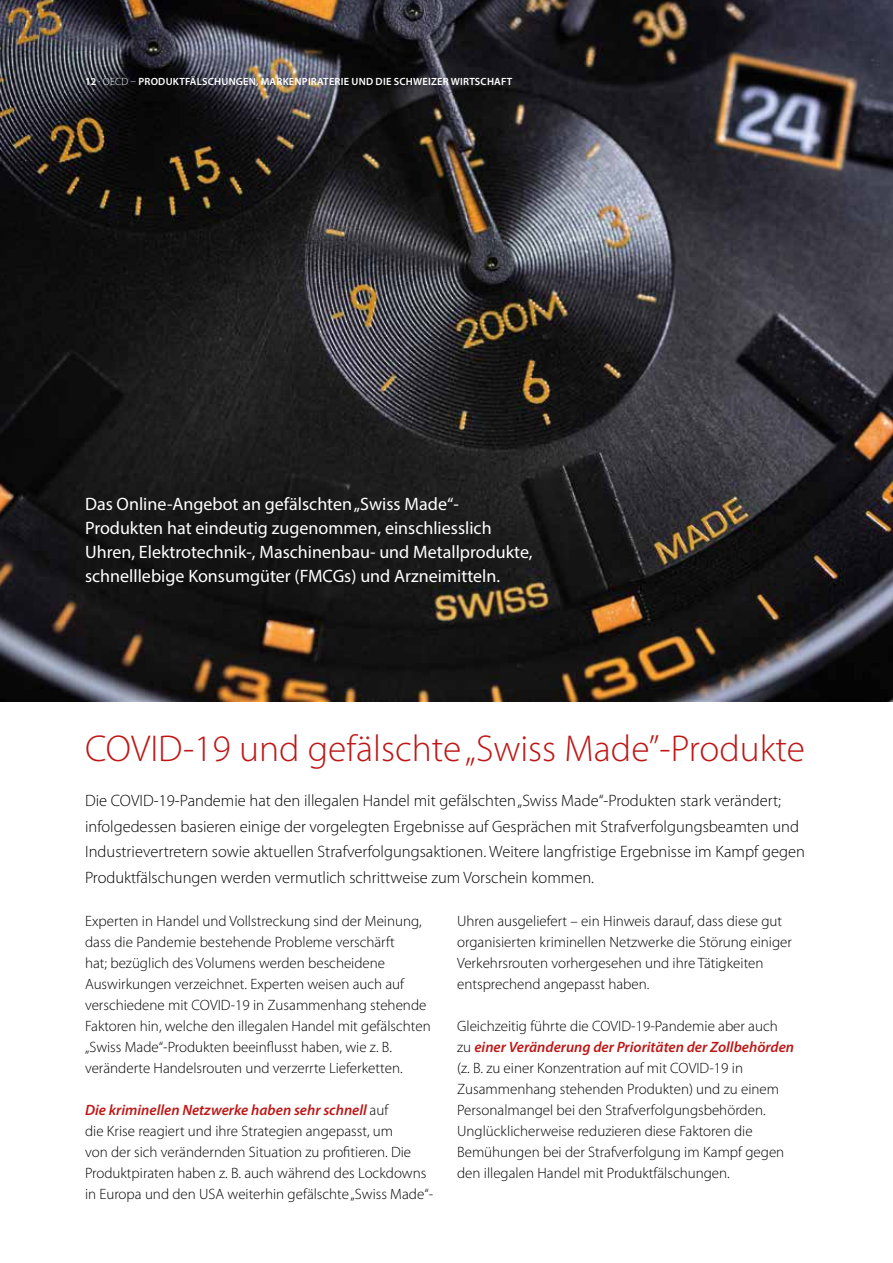
<style>
.page{position:relative;width:893px;height:1263px;background:#fff}
.page>*{position:absolute;margin:0;border:0;box-sizing:border-box;transform-origin:0 0}
.t1{font:300 37.5px "Myriad Pro";color:#be1716}
.t2{font:18px/24px "Myriad Pro";color:#fff}
.t3{font:300 16.5px/25.5px "Myriad Pro";color:#000}
.t4{font:300 15px/21px "Myriad Pro";color:#000}
.t5{font:600 10.5px "Myriad Pro";letter-spacing:.02em;color:#fff}
.s1{font-weight:300}
.s2{font-weight:600;font-style:italic;color:#be1716}
</style>
<div class="page">
<img style="left:0;top:0;width:893px;height:702px">
<p class="t5" style="left:85px;top:75px;width:429px">12 <sup>.</sup> <span class="s1">OECD –</span> PRODUKTFÄLSCHUNGEN, MARKENPIRATERIE UND DIE SCHWEIZER WIRTSCHAFT</p>
<p class="t2" style="left:85px;top:491px;width:449px">Das Online-Angebot an gefälschten „Swiss Made“- Produkten hat eindeutig zugenommen, einschliesslich Uhren, Elektrotechnik-, Maschinenbau- und Metallprodukte, schnelllebige Konsumgüter (FMCGs) und Arzneimitteln.</p>
<h1 class="t1" style="left:85px;top:726px;width:721px">COVID-19 und gefälschte „Swiss Made”-Produkte</h1>
<p class="t3" style="left:85px;top:788px;width:721px">Die COVID-19-Pandemie hat den illegalen Handel mit gefälschten „Swiss Made“-Produkten stark verändert; infolgedessen basieren einige der vorgelegten Ergebnisse auf Gesprächen mit Strafverfolgungsbeamten und Industrievertretern sowie aktuellen Strafverfolgungsaktionen. Weitere langfristige Ergebnisse im Kampf gegen Produktfälschungen werden vermutlich schrittweise zum Vorschein kommen.</p>
<p class="t4" style="left:85px;top:910px;width:347px">Experten in Handel und Vollstreckung sind der Meinung, dass die Pandemie bestehende Probleme verschärft<br>hat; bezüglich des Volumens werden bescheidene Auswirkungen verzeichnet. Experten weisen auch auf verschiedene mit COVID-19 in Zusammenhang stehende Faktoren hin, welche den illegalen Handel mit gefälschten „Swiss Made“-Produkten beeinflusst haben, wie z. B. veränderte Handelsrouten und verzerrte Lieferketten.</p>
<p class="t4" style="left:85px;top:1099px;width:350px"><span class="s2">Die kriminellen Netzwerke haben sehr schnell</span> auf<br>die Krise reagiert und ihre Strategien angepasst, um<br>von der sich verändernden Situation zu profitieren. Die Produktpiraten haben z. B. auch während des Lockdowns in Europa und den USA weiterhin gefälschte „Swiss Made“-</p>
<p class="t4" style="left:457px;top:910px;width:336px">Uhren ausgeliefert – ein Hinweis darauf, dass diese gut organisierten kriminellen Netzwerke die Störung einiger Verkehrsrouten vorhergesehen und ihre Tätigkeiten entsprechend angepasst haben.</p>
<p class="t4" style="left:457px;top:1015px;width:339px">Gleichzeitig führte die COVID-19-Pandemie aber auch zu <span class="s2">einer Veränderung der Prioritäten der Zollbehörden </span>(z. B. zu einer Konzentration auf mit COVID-19 in Zusammenhang stehenden Produkten) und zu einem Personalmangel bei den Strafverfolgungsbehörden.<br>Unglücklicherweise reduzieren diese Faktoren die Bemühungen bei der Strafverfolgung im Kampf gegen den illegalen Handel mit Produktfälschungen.</p>
</div>
